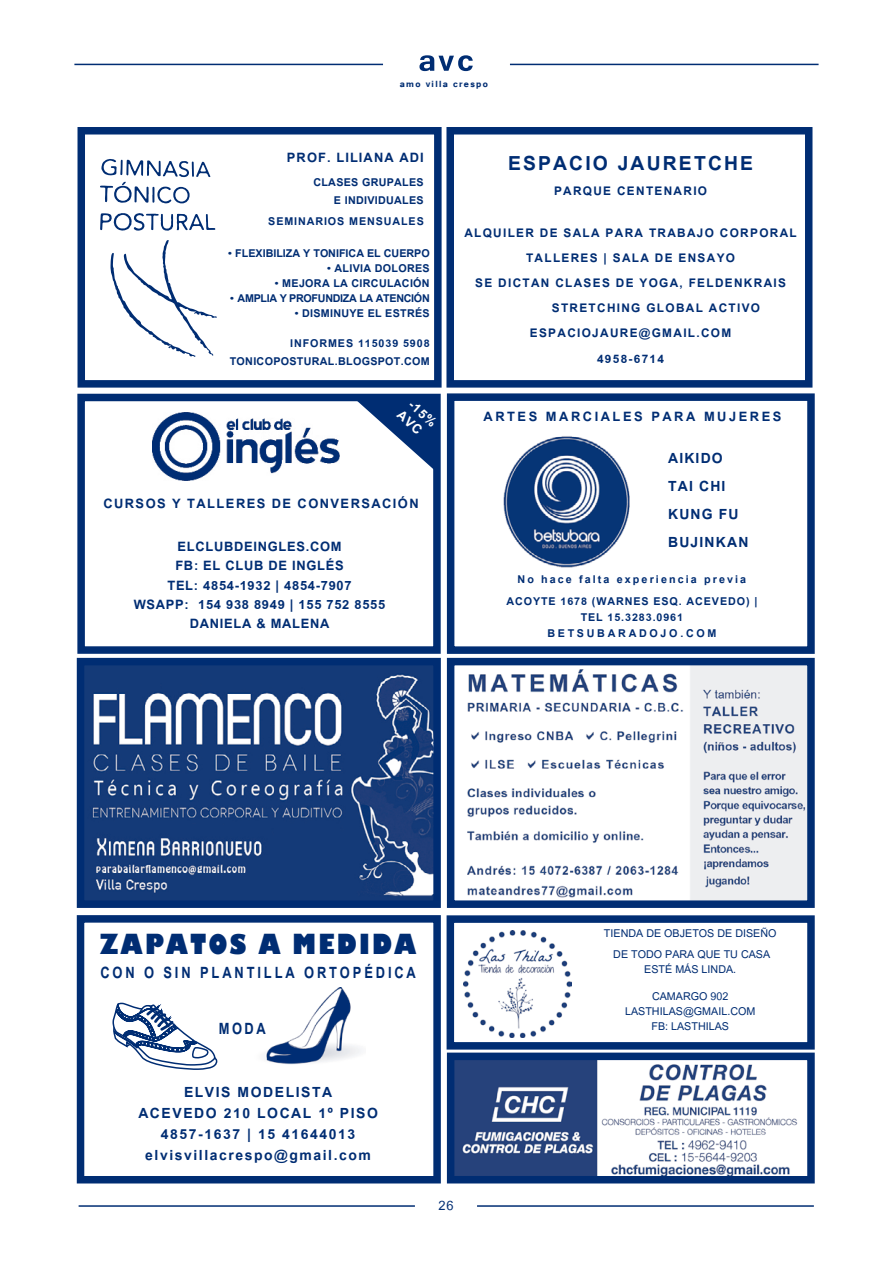
<style>
.page{position:relative;width:893px;height:1263px;background:#fff}
.page>*{position:absolute;margin:0;border:0;box-sizing:border-box;transform-origin:0 0}
.t1{font:700 27px "Utsaah";letter-spacing:.08em;color:#002d73}
.t2{font:800 27px "Gill Sans";letter-spacing:.1em;color:#002d73;scale:.83 1}
.t3{font:700 21.6px "Utsaah";letter-spacing:.16em;color:#002d73;scale:.83 1}
.t4{font:700 19.5px/21px "Utsaah";letter-spacing:.08em;color:#002d73;text-align:center}
.t5{font:700 19.5px/28.2px "Utsaah";letter-spacing:.06em;color:#002d73}
.t6{font:700 18px/19.2px "Utsaah";letter-spacing:.04em;color:#002d73;text-align:center}
.t7{font:700 18px "Utsaah";letter-spacing:.08em;color:#002d73}
.t8{font:700 18px "Utsaah";letter-spacing:.14em;color:#002d73}
.t9{font:700 18px "Utsaah";letter-spacing:.06em;color:#002d73}
.t10{font:700 18px "Utsaah";color:#fff}
.t11{font:18px "Utsaah";color:#002d73}
.t12{font:700 16.5px "Utsaah";letter-spacing:.08em;color:#002d73}
.t13{font:15px/21px "Utsaah";color:#002d73;text-align:center}
.t14{font:700 15px/18px "Utsaah";letter-spacing:.02em;color:#002d73;text-align:right}
.t15{font:700 15px/22.2px "Utsaah";letter-spacing:.14em;color:#002d73;text-align:center}
.t16{font:700 15px/30px "Utsaah";letter-spacing:.06em;color:#002d73}
.t17{font:700 15px/15.6px "Utsaah";letter-spacing:.18em;color:#002d73;text-align:center}
.t18{font:700 15px "Utsaah";color:#002d73}
.t19{font:700 15px "Utsaah";letter-spacing:-.02em;color:#002d73}
.t20{font:700 11.1px "Tunga";letter-spacing:.12em;color:#002d73}
.s1{font-family:"Tunga";font-weight:700;font-size:11.1px;color:#fff}
</style>
<div class="page">
<hr style="left:74px;top:64px;width:309px;height:1px;background:#002d73">
<hr style="left:510px;top:64px;width:309px;height:1px;background:#002d73">
<svg style="left:419px;top:55px;width:54px;height:16px"></svg>
<hr style="left:79px;top:1205px;width:336px;height:2px;background:#002d73">
<hr style="left:477px;top:1205px;width:337px;height:2px;background:#002d73">
<img style="left:86px;top:667px;width:346px;height:232px">
<div style="left:77px;top:658px;width:364px;height:250px;border:8px solid #002d73"></div>
<div style="left:447px;top:393px;width:368px;height:261px;border:8px solid #002d73"></div>
<img style="left:503px;top:436px;width:127px;height:132px">
<div style="left:77px;top:394px;width:364px;height:260px;border:8px solid #002d73"></div>
<img style="left:152px;top:412px;width:187px;height:69px">
<div style="left:78px;top:127px;width:364px;height:261px;border:8px solid #002d73"></div>
<svg style="left:100px;top:159px;width:111px;height:44px"></svg>
<svg style="left:110px;top:240px;width:107px;height:117px"></svg>
<svg style="left:100px;top:213px;width:115px;height:18px"></svg>
<div style="left:446px;top:127px;width:366px;height:261px;border:8px solid #002d73"></div>
<img style="left:266px;top:987px;width:95px;height:77px">
<div style="left:77px;top:915px;width:364px;height:268px;border:8px solid #002d73"></div>
<svg style="left:112px;top:1002px;width:106px;height:68px"></svg>
<img style="left:456px;top:1061px;width:342px;height:113px">
<div style="left:447px;top:1052px;width:368px;height:131px;border:8px solid #002d73"></div>
<div style="left:447px;top:915px;width:368px;height:134px;border:8px solid #002d73"></div>
<img style="left:463px;top:931px;width:109px;height:106px">
<img style="left:467px;top:667px;width:339px;height:232px">
<div style="left:447px;top:658px;width:368px;height:250px;border:8px solid #002d73"></div>
<svg style="left:350px;top:394px;width:84px;height:76px"></svg>
<p class="t20" style="left:400px;top:77px;width:90px">amo villa crespo</p>
<p class="t9" style="left:287px;top:149px;width:138px">PROF. LILIANA ADI</p>
<p class="t14" style="left:313px;top:174px;width:112px">CLASES GRUPALES<br>E INDIVIDUALES</p>
<p class="t16" style="left:268px;top:207px;width:157px">SEMINARIOS MENSUALES</p>
<p class="t18" style="left:228px;top:246px;width:203px">• FLEXIBILIZA Y TONIFICA EL CUERPO</p>
<p class="t14" style="left:327px;top:260px;width:104px">• ALIVIA DOLORES</p>
<p class="t14" style="left:275px;top:275px;width:156px">• MEJORA LA CIRCULACIÓN</p>
<p class="t19" style="left:230px;top:291px;width:201px">• AMPLIA Y PROFUNDIZA LA ATENCIÓN</p>
<p class="t16" style="left:290px;top:299px;width:141px">• DISMINUYE EL ESTRÉS<br>INFORMES 115039 5908</p>
<p class="t14" style="left:230px;top:353px;width:201px">TONICOPOSTURAL.BLOGSPOT.COM</p>
<p class="t10" style="left:416px;top:396px;width:34px;rotate:41deg">-15%</p>
<p class="t7" style="left:103px;top:495px;width:317px">CURSOS Y TALLERES DE CONVERSACIÓN</p>
<p class="t6" style="left:134px;top:538px;width:253px">ELCLUBDEINGLES.COM<br>FB: EL CLUB DE INGLÉS<br>TEL: 4854-1932 | 4854-7907<br>WSAPP: 154 938 8949 | 155 752 8555<br>DANIELA &amp; MALENA</p>
<h1 class="t1" style="left:508px;top:150px;width:247px">ESPACIO JAURETCHE</h1>
<p class="t12" style="left:554px;top:183px;width:155px">PARQUE CENTENARIO</p>
<p class="t12" style="left:464px;top:224px;width:334px">ALQUILER DE SALA PARA TRABAJO CORPORAL</p>
<p class="t12" style="left:526px;top:249px;width:210px">TALLERES | SALA DE ENSAYO</p>
<p class="t12" style="left:475px;top:275px;width:312px">SE DICTAN CLASES DE YOGA, FELDENKRAIS</p>
<p class="t12" style="left:552px;top:300px;width:210px">STRETCHING GLOBAL ACTIVO</p>
<p class="t12" style="left:530px;top:325px;width:203px">ESPACIOJAURE@GMAIL.COM</p>
<p class="t12" style="left:597px;top:350px;width:69px">4958-6714</p>
<p class="t8" style="left:484px;top:407px;width:299px">ARTES MARCIALES PARA MUJERES</p>
<p class="t5" style="left:668px;top:445px;width:72px">AIKIDO<br>TAI CHI<br>KUNG FU bujinkan</p>
<p class="t15" style="left:506px;top:569px;width:252px">No hace falta experiencia previa<br>ACOYTE 1678 (WARNES ESQ. ACEVEDO) |</p>
<p class="t17" style="left:547px;top:610px;width:171px">TEL 15.3283.0961<br>BETSUBARADOJO.COM</p>
<h1 class="t2" style="left:100px;top:923px;width:383px">ZAPATOS A MEDIDA</h1>
<h2 class="t3" style="left:100px;top:962px;width:382px">CON O SIN PLANTILLA ORTOPÉDICA</h2>
<h2 class="t3" style="left:219px;top:1017px;width:58px">MODA</h2>
<p class="t4" style="left:138px;top:1082px;width:241px">ELVIS MODELISTA<br>ACEVEDO 210 LOCAL 1º PISO<br>4857-1637 | 15 41644013 elvisvillacrespo@gmail.com</p>
<p class="t11" style="left:438px;top:1197px;width:17px">2 6<span class="s1">x</span></p>
<p class="t13" style="left:604px;top:924px;width:174px">TIENDA DE OBJETOS DE DISEÑO<br>DE TODO PARA QUE TU CASA</p>
<p class="t13" style="left:644px;top:957px;width:93px;line-height:27px">ESTÉ MÁS LINDA.<br>CAMARGO 902</p>
<p class="t13" style="left:625px;top:1005px;width:132px;line-height:15px">LASTHILAS@GMAIL.COM<br>FB: LASTHILAS</p>
</div>
